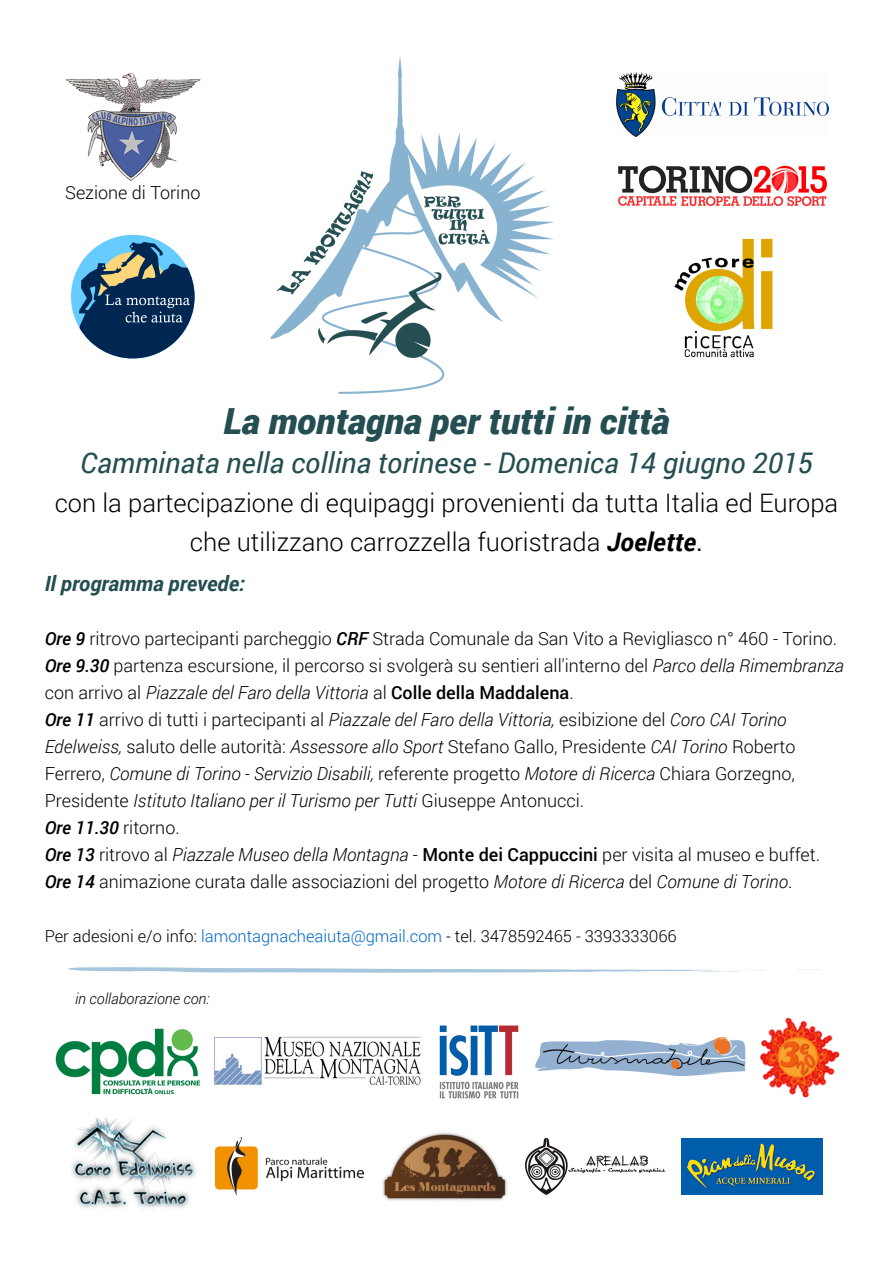
<style>
.page{position:relative;width:893px;height:1263px;background:#fff}
.page>*{position:absolute;margin:0;border:0;box-sizing:border-box;transform-origin:0 0}
.t1{font:italic 900 36px "Roboto";color:#244e51}
.t2{font:italic 28.5px "Roboto";color:#244e51}
.t3{font:300 25.5px/39px "Roboto";color:#000;text-align:center}
.t4{font:italic 700 21px "Roboto";color:#244e51}
.t5{font:300 18px/27px "Roboto";color:#000}
.t6{font:300 16.5px "Roboto";color:#000}
.t7{font:italic 300 15px "Roboto";color:#000}
.s1{font-weight:700;font-style:italic}
.s2{font-weight:400}
.s3{font-weight:500;font-style:italic}
.s4{font-style:italic}
.s5{font-weight:500}
.s6{color:#06c}
</style>
<div class="page">
<svg style="left:798px;top:969px;width:23px;height:1px"></svg>
<svg style="left:68px;top:967px;width:697px;height:6px"></svg>
<img style="left:71px;top:1118px;width:125px;height:93px">
<img style="left:382px;top:1132px;width:125px;height:69px">
<img style="left:215px;top:1137px;width:149px;height:58px">
<img style="left:525px;top:1137px;width:140px;height:58px">
<img style="left:682px;top:1139px;width:140px;height:55px">
<img style="left:270px;top:56px;width:284px;height:338px">
<div style="left:71px;top:235px;width:124px;height:123px;background:#6cf;border-radius:50%"></div>
<svg style="left:79px;top:242px;width:116px;height:116px"></svg>
<img style="left:65px;top:72px;width:136px;height:110px">
<img style="left:616px;top:72px;width:213px;height:65px">
<img style="left:618px;top:165px;width:210px;height:42px">
<img style="left:674px;top:238px;width:99px;height:120px">
<img style="left:213px;top:1035px;width:208px;height:51px">
<img style="left:535px;top:1037px;width:211px;height:38px">
<img style="left:55px;top:1028px;width:146px;height:67px">
<img style="left:439px;top:1025px;width:80px;height:74px">
<img style="left:760px;top:1018px;width:80px;height:79px">
<p class="t5" style="left:65px;top:178px;width:137px">Sezione di Torino</p>
<h1 class="t1" style="left:223px;top:396px;width:447px">La montagna per tutti in città</h1>
<h2 class="t2" style="left:80px;top:443px;width:734px">Camminata nella collina torinese - Domenica 14 giugno 2015</h2>
<h3 class="t3" style="left:55px;top:483px;width:785px">con la partecipazione di equipaggi provenienti da tutta Italia ed Europa che utilizzano carrozzella fuoristrada <span class="s1">Joelette</span><span class="s2">.</span></h3>
<p class="t4" style="left:45px;top:569px;width:202px">Il programma prevede:</p>
<p class="t5" style="left:45px;top:624px;width:801px"><span class="s3">Ore 9</span> ritrovo partecipanti parcheggio <span class="s3">CRF</span> Strada Comunale da San Vito a Revigliasco n° 460 - Torino.<br><span class="s3">Ore 9.30</span> partenza escursione, il percorso si svolgerà su sentieri all'interno del <span class="s4">Parco della Rimembranza </span>con arrivo al <span class="s4">Piazzale del Faro della Vittoria</span> al <span class="s5">Colle della Maddalena</span>.<br><span class="s3">Ore 11</span> arrivo di tutti i partecipanti al <span class="s4">Piazzale del Faro della Vittoria,</span> esibizione del <span class="s4">Coro CAI Torino Edelweiss,</span> saluto delle autorità: <span class="s4">Assessore allo Sport</span> Stefano Gallo, Presidente <span class="s4">CAI Torino</span> Roberto Ferrero, <span class="s4">Comune di Torino - Servizio Disabili,</span> referente progetto <span class="s4">Motore di Ricerca</span> Chiara Gorzegno, Presidente <span class="s4">Istituto Italiano per il Turismo per Tutti</span> Giuseppe Antonucci.<br><span class="s3">Ore 11.30</span> ritorno.<br><span class="s3">Ore 13</span> ritrovo al <span class="s4">Piazzale Museo della Montagna</span> - <span class="s5">Monte dei Cappuccini</span> per visita al museo e buffet.<br><span class="s3">Ore 14</span> animazione curata dalle associazioni del progetto <span class="s4">Motore di Ricerca</span> del <span class="s4">Comune di Torino</span>.</p>
<p class="t6" style="left:45px;top:924px;width:633px">Per adesioni e/o info: <span class="s6">lamontagnacheaiuta@gmail.com</span> - tel. 3478592465 - 3393333066</p>
<p class="t7" style="left:75px;top:989px;width:136px">in collaborazione con:</p>
</div>
